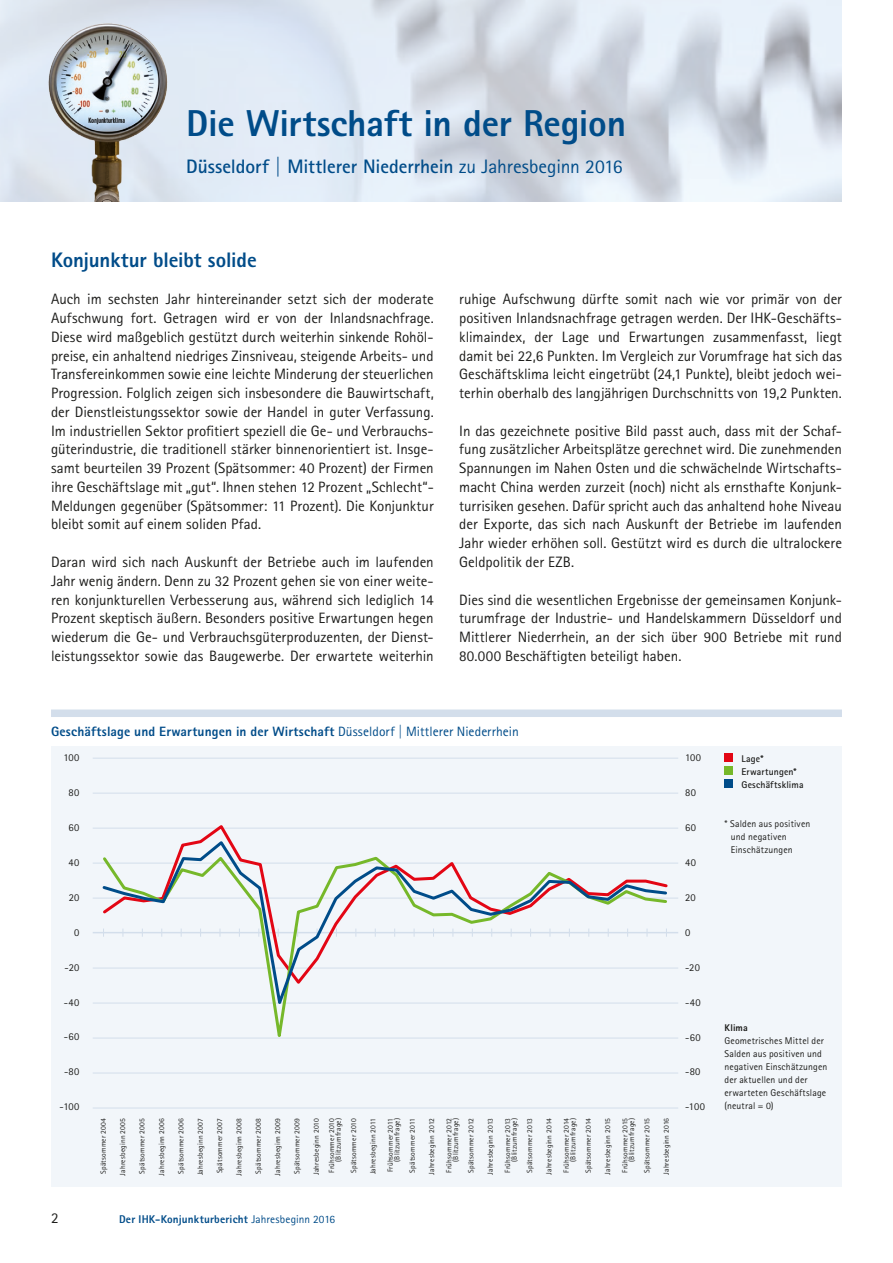
<style>
.page{position:relative;width:893px;height:1263px;background:#fff}
.page>*{position:absolute;margin:0;border:0;box-sizing:border-box;transform-origin:0 0}
.t1{font:800 37.5px "Rotis Sans Serif Pro";letter-spacing:-.01em;color:#004c89}
.t2{font:800 21px "Rotis Sans Serif Pro";letter-spacing:-.005em;color:#004c89}
.t3{font:700 19.5px "Rotis Sans Serif Pro";letter-spacing:-.005em;color:#004c89}
.t4{font:15px/18.8px "Rotis Sans Serif Pro";color:#1d1d1b;text-align:justify}
.t5{font:800 13.5px "Rotis Sans Serif Pro";letter-spacing:.01em;color:#004c89}
.t6{font:800 11.25px "Rotis Sans Serif Pro";letter-spacing:.015em;color:#004c89}
.t7{font:10.5px "Rotis Sans Serif Pro";letter-spacing:.03em;color:#1d1d1b}
.t8{font:9.75px/13px "Rotis Sans Serif Pro";letter-spacing:.015em;color:#1d1d1b}
.t9{font:700 9.75px/13px "Rotis Sans Serif Pro";letter-spacing:.02em;color:#1d1d1b}
.t10{font:800 9.75px "Rotis Sans Serif Pro";letter-spacing:.015em;color:#1d1d1b}
.t11{font:7.5px/6.4px "Rotis Sans Serif Pro";letter-spacing:.02em;color:#1d1d1b;text-align:right}
.s1{font-weight:400}
</style>
<div class="page">
<div style="left:51px;top:746px;width:791px;height:440px;background:#f2f6fa"></div>
<hr style="left:93px;top:1108px;width:585px;height:1px;background:#d3deeb">
<hr style="left:93px;top:758px;width:585px;height:1px;background:#d3deeb">
<hr style="left:93px;top:863px;width:585px;height:1px;background:#d3deeb">
<hr style="left:93px;top:828px;width:585px;height:1px;background:#d3deeb">
<hr style="left:93px;top:793px;width:585px;height:1px;background:#d3deeb">
<hr style="left:93px;top:898px;width:585px;height:1px;background:#d3deeb">
<hr style="left:93px;top:968px;width:585px;height:1px;background:#d3deeb">
<hr style="left:93px;top:1038px;width:585px;height:1px;background:#d3deeb">
<hr style="left:93px;top:1003px;width:585px;height:1px;background:#d3deeb">
<hr style="left:93px;top:1073px;width:585px;height:1px;background:#d3deeb">
<hr style="left:93px;top:932px;width:585px;height:1px;background:#d3deeb">
<img style="left:6px;top:0;width:177px;height:201px">
<div style="left:724px;top:753px;width:9px;height:9px;background:#e30614"></div>
<div style="left:724px;top:766px;width:9px;height:9px;background:#76b82a"></div>
<div style="left:724px;top:780px;width:9px;height:8px;background:#004c89"></div>
<svg style="left:100px;top:825px;width:570px;height:144px"></svg>
<svg style="left:100px;top:1014px;width:569px;height:25px"></svg>
<svg style="left:100px;top:838px;width:569px;height:176px"></svg>
<div style="left:51px;top:709px;width:791px;height:8px;background:#d3deeb"></div>
<h1 class="t1" style="left:186px;top:99px;width:442px">Die Wirtschaft in der Region</h1>
<h3 class="t3" style="left:186px;top:154px;width:438px">Düsseldorf | Mittlerer Niederrhein <span class="s1">zu Jahresbeginn 2016</span></h3>
<h2 class="t2" style="left:51px;top:246px;width:207px">Konjunktur bleibt solide</h2>
<p class="t4" style="left:51px;top:290px;width:384px">Auch im sechsten Jahr hintereinander setzt sich der moderate Aufschwung fort. Getragen wird er von der Inlandsnachfrage.<br>Diese wird maßgeblich gestützt durch weiterhin sinkende Rohöl&shy;preise, ein anhaltend niedriges Zinsniveau, steigende Arbeits- und Transfereinkommen sowie eine leichte Minderung der steuerlichen Progression. Folglich zeigen sich insbesondere die Bauwirtschaft, der Dienstleistungssektor sowie der Handel in guter Verfassung.<br>Im industriellen Sektor profitiert speziell die Ge- und Verbrauchs&shy;güterindustrie, die traditionell stärker binnenorientiert ist. Insge&shy;samt beurteilen 39 Prozent (Spätsommer: 40 Prozent) der Firmen ihre Geschäftslage mit „gut“. Ihnen stehen 12 Prozent „Schlecht“- Meldungen gegenüber (Spätsommer: 11 Prozent). Die Konjunktur bleibt somit auf einem soliden Pfad.</p>
<p class="t4" style="left:51px;top:553px;width:384px">Daran wird sich nach Auskunft der Betriebe auch im laufenden Jahr wenig ändern. Denn zu 32 Prozent gehen sie von einer weite&shy;ren konjunkturellen Verbesserung aus, während sich lediglich 14<br>Prozent skeptisch äußern. Besonders positive Erwartungen hegen wiederum die Ge- und Verbrauchsgüterproduzenten, der Dienst&shy;leistungssektor sowie das Baugewerbe. Der erwartete weiterhin</p>
<p class="t4" style="left:459px;top:290px;width:384px">ruhige Aufschwung dürfte somit nach wie vor primär von der positiven Inlandsnachfrage getragen werden. Der IHK-Geschäfts&shy;klimaindex, der Lage und Erwartungen zusammenfasst, liegt damit bei 22,6 Punkten. Im Vergleich zur Vorumfrage hat sich das Geschäftsklima leicht eingetrübt (24,1 Punkte), bleibt jedoch wei&shy;terhin oberhalb des langjährigen Durchschnitts von 19,2 Punkten.</p>
<p class="t4" style="left:459px;top:421px;width:384px">In das gezeichnete positive Bild passt auch, dass mit der Schaf&shy;fung zusätzlicher Arbeitsplätze gerechnet wird. Die zunehmenden Spannungen im Nahen Osten und die schwächelnde Wirtschafts&shy;macht China werden zurzeit (noch) nicht als ernsthafte Konjunk&shy;turrisiken gesehen. Dafür spricht auch das anhaltend hohe Niveau der Exporte, das sich nach Auskunft der Betriebe im laufenden Jahr wieder erhöhen soll. Gestützt wird es durch die ultralockere Geldpolitik der EZB.</p>
<p class="t4" style="left:459px;top:590px;width:384px">Dies sind die wesentlichen Ergebnisse der gemeinsamen Konjunk&shy;turumfrage der Industrie- und Handelskammern Düsseldorf und Mittlerer Niederrhein, an der sich über 900 Betriebe mit rund 80.000 Beschäftigten beteiligt haben.</p>
<p class="t5" style="left:51px;top:722px;width:469px">Geschäftslage und Erwartungen in der Wirtschaft <span class="s1">Düsseldorf | Mittlerer Niederrhein</span></p>
<p class="t7" style="left:63px;top:751px;width:17px">100</p>
<p class="t7" style="left:69px;top:786px;width:12px">80</p>
<p class="t7" style="left:68px;top:821px;width:12px">60</p>
<p class="t7" style="left:68px;top:856px;width:12px">40</p>
<p class="t7" style="left:69px;top:891px;width:12px">20</p>
<p class="t7" style="left:74px;top:926px;width:7px">0</p>
<p class="t7" style="left:65px;top:961px;width:16px">-20</p>
<p class="t7" style="left:64px;top:996px;width:17px">-40</p>
<p class="t7" style="left:64px;top:1031px;width:17px">-60</p>
<p class="t7" style="left:64px;top:1066px;width:17px">-80</p>
<p class="t7" style="left:60px;top:1100px;width:21px">-100</p>
<p class="t11" style="left:100px;top:1173px;width:57px;rotate:-90deg">Spätsommer 2004</p>
<p class="t11" style="left:120px;top:1175px;width:59px;rotate:-90deg">Jahresbeginn 2005</p>
<p class="t11" style="left:139px;top:1173px;width:57px;rotate:-90deg">Spätsommer 2005</p>
<p class="t11" style="left:158px;top:1175px;width:59px;rotate:-90deg">Jahresbeginn 2006</p>
<p class="t11" style="left:178px;top:1173px;width:57px;rotate:-90deg">Spätsommer 2006</p>
<p class="t11" style="left:197px;top:1175px;width:59px;rotate:-90deg">Jahresbeginn 2007</p>
<p class="t11" style="left:216px;top:1173px;width:57px;rotate:-90deg">Spätsommer 2007</p>
<p class="t11" style="left:236px;top:1175px;width:59px;rotate:-90deg">Jahresbeginn 2008</p>
<p class="t11" style="left:255px;top:1173px;width:57px;rotate:-90deg">Spätsommer 2008</p>
<p class="t11" style="left:274px;top:1175px;width:59px;rotate:-90deg">Jahresbeginn 2009</p>
<p class="t11" style="left:294px;top:1173px;width:57px;rotate:-90deg">Spätsommer 2009</p>
<p class="t11" style="left:309px;top:1175px;width:58px;line-height:15.5px;text-align:left;rotate:-90deg">Jahresbeginn 2010<br>Frühsommer 2010</p>
<p class="t11" style="left:330px;top:1173px;width:56px;line-height:15.5px;rotate:-90deg">(Blitzumfrage)<br>Spätsommer 2010</p>
<p class="t11" style="left:370px;top:1174px;width:58px;rotate:-90deg">Jahresbeginn 2011</p>
<p class="t11" style="left:387px;top:1172px;width:56px;rotate:-90deg">Frühsommer 2011 (Blitzumfrage)</p>
<p class="t11" style="left:409px;top:1172px;width:56px;rotate:-90deg">Spätsommer 2011</p>
<p class="t11" style="left:428px;top:1175px;width:58px;rotate:-90deg">Jahresbeginn 2012</p>
<p class="t11" style="left:446px;top:1172px;width:56px;rotate:-90deg">Frühsommer 2012 (Blitzumfrage)</p>
<p class="t11" style="left:468px;top:1173px;width:56px;rotate:-90deg">Spätsommer 2012</p>
<p class="t11" style="left:487px;top:1175px;width:58px;rotate:-90deg">Jahresbeginn 2013</p>
<p class="t11" style="left:504px;top:1172px;width:56px;rotate:-90deg">Frühsommer 2013 (Blitzumfrage)</p>
<p class="t11" style="left:526px;top:1173px;width:56px;rotate:-90deg">Spätsommer 2013</p>
<p class="t11" style="left:546px;top:1175px;width:58px;rotate:-90deg">Jahresbeginn 2014</p>
<p class="t11" style="left:563px;top:1172px;width:56px;rotate:-90deg">Frühsommer 2014 (Blitzumfrage)</p>
<p class="t11" style="left:585px;top:1173px;width:56px;rotate:-90deg">Spätsommer 2014</p>
<p class="t11" style="left:604px;top:1175px;width:58px;rotate:-90deg">Jahresbeginn 2015</p>
<p class="t11" style="left:622px;top:1172px;width:56px;rotate:-90deg">Frühsommer 2015 (Blitzumfrage)</p>
<p class="t11" style="left:644px;top:1173px;width:56px;rotate:-90deg">Spätsommer 2015</p>
<p class="t11" style="left:663px;top:1175px;width:58px;rotate:-90deg">Jahresbeginn 2016</p>
<p class="t7" style="left:685px;top:751px;width:17px">100</p>
<p class="t7" style="left:685px;top:786px;width:12px">80</p>
<p class="t7" style="left:685px;top:821px;width:12px">60</p>
<p class="t7" style="left:685px;top:856px;width:12px">40</p>
<p class="t7" style="left:685px;top:891px;width:12px">20</p>
<p class="t7" style="left:685px;top:926px;width:7px">0</p>
<p class="t7" style="left:685px;top:961px;width:16px">-20</p>
<p class="t7" style="left:685px;top:996px;width:17px">-40</p>
<p class="t7" style="left:685px;top:1031px;width:17px">-60</p>
<p class="t7" style="left:685px;top:1066px;width:17px">-80</p>
<p class="t7" style="left:685px;top:1101px;width:21px">-100</p>
<p class="t4" style="left:51px;top:1209px;width:9px">2</p>
<p class="t6" style="left:119px;top:1212px;width:218px">Der IHK-Konjunkturbericht <span class="s1">Jahresbeginn 2016</span></p>
<p class="t9" style="left:741px;top:752px;width:64px">Lage*<br>Erwartungen*<br>Geschäftsklima</p>
<p class="t8" style="left:731px;top:817px;width:81px;text-indent:-6px">* Salden aus positiven und negativen<br>Einschätzungen</p>
<p class="t10" style="left:724px;top:1022px;width:25px">Klima</p>
<p class="t8" style="left:724px;top:1034px;width:104px">Geometrisches Mittel der<br>Salden aus positiven und negativen Einschätzungen der aktuellen und der erwarteten Geschäftslage (neutral = 0)</p>
</div>
